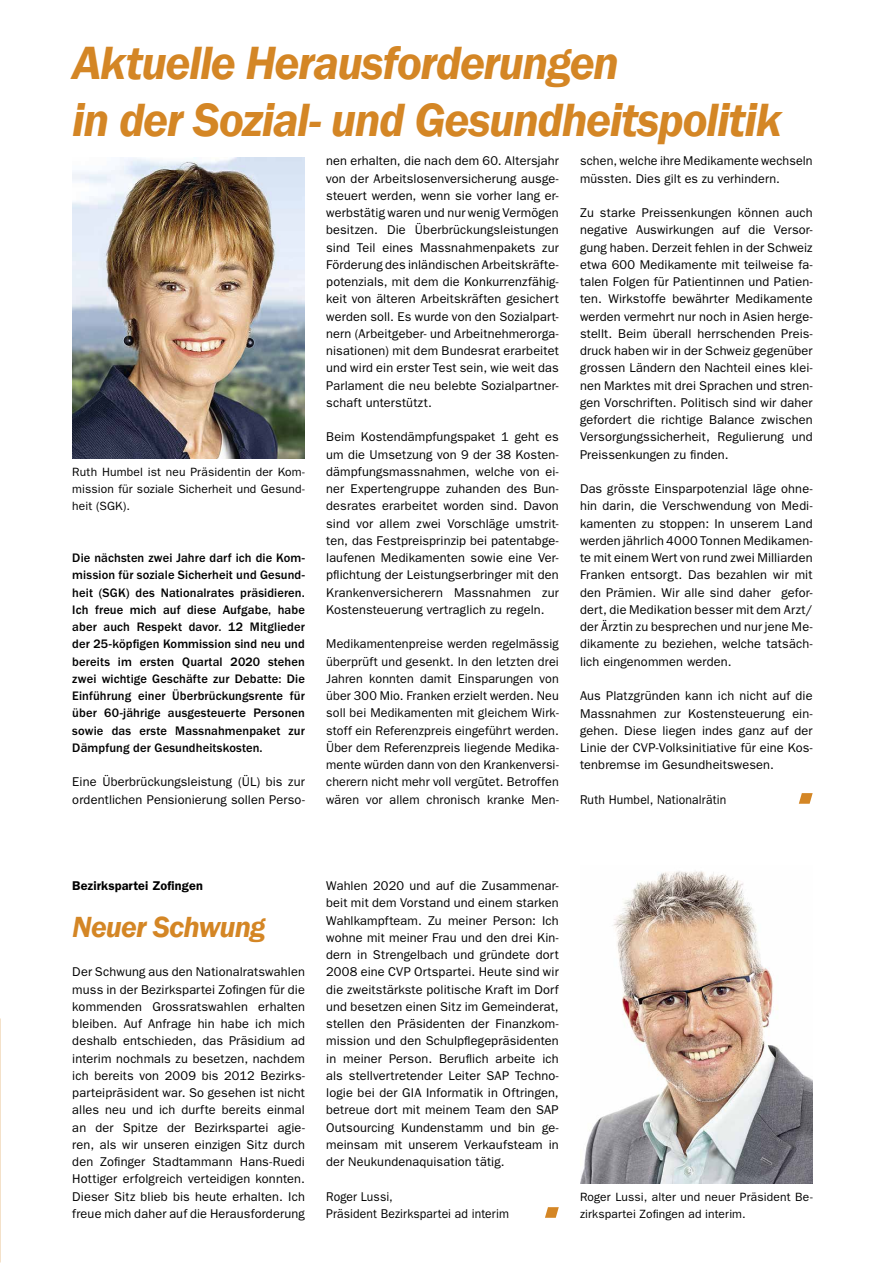
<style>
.page{position:relative;width:885px;height:1263px;background:#fff}
.page>*{position:absolute;margin:0;border:0;box-sizing:border-box;transform-origin:0 0}
.t1{font:italic 600 48px/57.6px "Franklin Gothic";letter-spacing:-.03em;color:#d48625}
.t2{font:italic 600 30px "Franklin Gothic";letter-spacing:-.03em;color:#d48625}
.t3{font:12.75px/17.2px "Franklin Gothic LT";letter-spacing:.01em;color:#000;text-align:justify}
.t4{font:500 12.75px/17.2px "Franklin Gothic LT";letter-spacing:.01em;color:#000;text-align:justify}
.t5{font:12.75px/17.2px "Franklin Gothic LT";letter-spacing:.01em;color:#000;scale:.95 1}
.t6{font:600 12.75px "Franklin Gothic LT";letter-spacing:.01em;color:#000}
.t7{font:12px/17.2px "Franklin Gothic LT";letter-spacing:.01em;color:#000;text-align:justify}
</style>
<div class="page">
<svg style="left:545px;top:1207px;width:13px;height:11px"></svg>
<svg style="left:798px;top:793px;width:14px;height:11px"></svg>
<img style="left:72px;top:158px;width:233px;height:301px">
<img style="left:580px;top:871px;width:232px;height:312px">
<h1 class="t1" style="left:72px;top:34px;width:710px">Aktuelle Herausforderungen<br>in der Sozial- und Gesundheitspolitik</h1>
<p class="t7" style="left:72px;top:463px;width:234px">Ruth Humbel ist neu Präsidentin der Kom&shy;mission für soziale Sicherheit und Gesund&shy;heit (SGK).</p>
<p class="t4" style="left:72px;top:549px;width:234px">Die nächsten zwei Jahre darf ich die Kom&shy;mission für soziale Sicherheit und Gesund&shy;heit (SGK) des Nationalrates präsidieren.<br>Ich freue mich auf diese Aufgabe, habe aber auch Respekt davor. 12 Mitglieder der 25-köpfigen Kommission sind neu und bereits im ersten Quartal 2020 stehen zwei wichtige Geschäfte zur Debatte: Die Einführung einer Überbrückungsrente für über 60-jährige ausgesteuerte Personen sowie das erste Massnahmenpaket zur Dämpfung der Gesundheitskosten.</p>
<p class="t3" style="left:72px;top:774px;width:234px">Eine Überbrückungsleistung (ÜL) bis zur ordentlichen Pensionierung sollen Perso-</p>
<p class="t3" style="left:326px;top:153px;width:234px">nen erhalten, die nach dem 60. Altersjahr von der Arbeitslosenversicherung ausge&shy;steuert werden, wenn sie vorher lang er&shy;werbstätig waren und nur wenig Vermögen besitzen. Die Überbrückungsleistungen sind Teil eines Massnahmenpakets zur Förderung des inländischen Arbeitskräfte&shy;potenzials, mit dem die Konkurrenzfähig&shy;keit von älteren Arbeitskräften gesichert werden soll. Es wurde von den Sozialpart&shy;nern (Arbeitgeber- und Arbeitnehmerorga&shy;nisationen) mit dem Bundesrat erarbeitet und wird ein erster Test sein, wie weit das Parlament die neu belebte Sozialpartner&shy;schaft unterstützt.</p>
<p class="t3" style="left:326px;top:429px;width:234px">Beim Kostendämpfungspaket 1 geht es um die Umsetzung von 9 der 38 Kosten&shy;dämpfungsmassnahmen, welche von ei&shy;ner Expertengruppe zuhanden des Bun&shy;desrates erarbeitet worden sind. Davon sind vor allem zwei Vorschläge umstrit&shy;ten, das Festpreisprinzip bei patentabge&shy;laufenen Medikamenten sowie eine Ver&shy;pflichtung der Leistungserbringer mit den Krankenversicherern Massnahmen zur Kostensteuerung vertraglich zu regeln.</p>
<p class="t3" style="left:326px;top:636px;width:234px">Medikamentenpreise werden regelmässig überprüft und gesenkt. In den letzten drei Jahren konnten damit Einsparungen von über 300 Mio. Franken erzielt werden. Neu soll bei Medikamenten mit gleichem Wirk&shy;stoff ein Referenzpreis eingeführt werden.<br>Über dem Referenzpreis liegende Medika&shy;mente würden dann von den Krankenversi&shy;cherern nicht mehr voll vergütet. Betroffen wären vor allem chronisch kranke Men-</p>
<p class="t3" style="left:580px;top:153px;width:234px">schen, welche ihre Medikamente wechseln müssten. Dies gilt es zu verhindern.</p>
<p class="t3" style="left:580px;top:204px;width:234px">Zu starke Preissenkungen können auch negative Auswirkungen auf die Versor&shy;gung haben. Derzeit fehlen in der Schweiz etwa 600 Medikamente mit teilweise fa&shy;talen Folgen für Patientinnen und Patien&shy;ten. Wirkstoffe bewährter Medikamente werden vermehrt nur noch in Asien herge&shy;stellt. Beim überall herrschenden Preis&shy;druck haben wir in der Schweiz gegenüber grossen Ländern den Nachteil eines klei&shy;nen Marktes mit drei Sprachen und stren&shy;gen Vorschriften. Politisch sind wir daher gefordert die richtige Balance zwischen Versorgungssicherheit, Regulierung und Preissenkungen zu finden.</p>
<p class="t3" style="left:580px;top:480px;width:234px">Das grösste Einsparpotenzial läge ohne&shy;hin darin, die Verschwendung von Medi&shy;kamenten zu stoppen: In unserem Land werden jährlich 4000 Tonnen Medikamen&shy;te mit einem Wert von rund zwei Milliarden Franken entsorgt. Das bezahlen wir mit den Prämien. Wir alle sind daher gefor&shy;dert, die Medikation besser mit dem Arzt/ der Ärztin zu besprechen und nur jene Me&shy;dikamente zu beziehen, welche tatsäch&shy;lich eingenommen werden.</p>
<p class="t3" style="left:580px;top:687px;width:234px">Aus Platzgründen kann ich nicht auf die Massnahmen zur Kostensteuerung ein&shy;gehen. Diese liegen indes ganz auf der Linie der CVP-Volksinitiative für eine Kos&shy;tenbremse im Gesundheitswesen.</p>
<p class="t5" style="left:580px;top:791px;width:155px">Ruth Humbel, Nationalrätin</p>
<p class="t6" style="left:72px;top:878px;width:132px">Bezirkspartei Zofingen</p>
<h2 class="t2" style="left:72px;top:908px;width:195px">Neuer Schwung</h2>
<p class="t3" style="left:72px;top:963px;width:234px">Der Schwung aus den Nationalratswahlen muss in der Bezirkspartei Zofingen für die kommenden Grossratswahlen erhalten bleiben. Auf Anfrage hin habe ich mich deshalb entschieden, das Präsidium ad interim nochmals zu besetzen, nachdem ich bereits von 2009 bis 2012 Bezirks&shy;parteipräsident war. So gesehen ist nicht alles neu und ich durfte bereits einmal an der Spitze der Bezirkspartei agie&shy;ren, als wir unseren einzigen Sitz durch den Zofinger Stadtammann Hans-Ruedi Hottiger erfolgreich verteidigen konnten.<br>Dieser Sitz blieb bis heute erhalten. Ich freue mich daher auf die Herausforderung</p>
<p class="t3" style="left:326px;top:877px;width:234px">Wahlen 2020 und auf die Zusammenar&shy;beit mit dem Vorstand und einem starken Wahlkampfteam. Zu meiner Person: Ich wohne mit meiner Frau und den drei Kin&shy;dern in Strengelbach und gründete dort 2008 eine CVP Ortspartei. Heute sind wir die zweitstärkste politische Kraft im Dorf und besetzen einen Sitz im Gemeinderat, stellen den Präsidenten der Finanzkom&shy;mission und den Schulpflegepräsidenten in meiner Person. Beruflich arbeite ich als stellvertretender Leiter SAP Techno&shy;logie bei der GIA Informatik in Oftringen, betreue dort mit meinem Team den SAP Outsourcing Kundenstamm und bin ge&shy;meinsam mit unserem Verkaufsteam in der Neukundenaquisation tätig.</p>
<p class="t5" style="left:326px;top:1188px;width:194px">Roger Lussi,<br>Präsident Bezirkspartei ad interim</p>
<p class="t7" style="left:580px;top:1188px;width:234px">Roger Lussi, alter und neuer Präsident Be&shy;zirkspartei Zofingen ad interim.</p>
</div>
